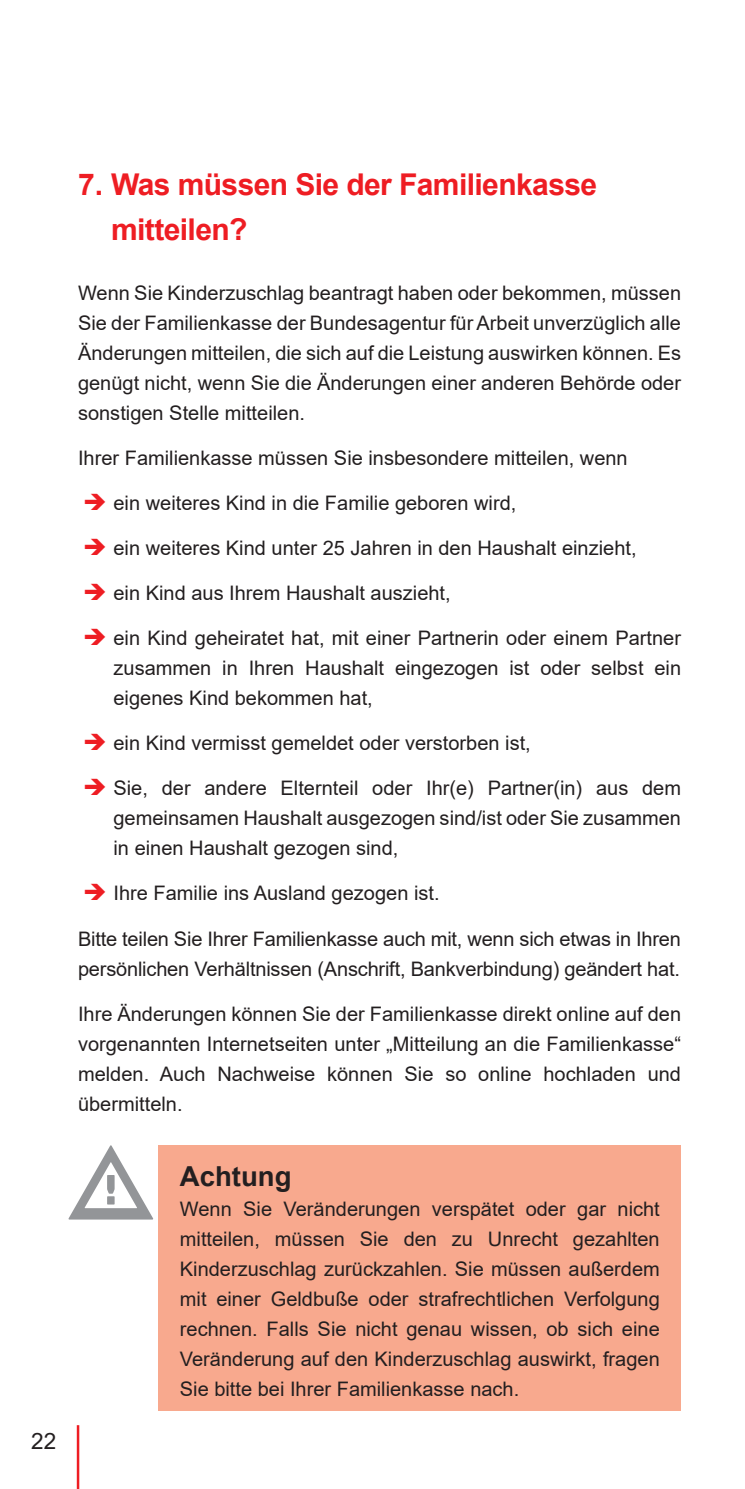
<style>
.page{position:relative;width:745px;height:1489px;background:#fff}
.page>*{position:absolute;margin:0;border:0;box-sizing:border-box;transform-origin:0 0}
.t1{font:700 30px/45px "Arial";letter-spacing:-.02em;color:#ee1d23}
.t2{font:700 27.5px "Arial";color:#231f20}
.t3{font:22.5px "Arial";color:#231f20}
.t4{font:20px/30px "Arial";color:#231f20;text-align:justify}
</style>
<div class="page">
<hr style="left:77px;top:1424px;width:2px;height:64px;background:#ee1d23">
<div style="left:158px;top:1144px;width:522px;height:266px;background:#f8a98e"></div>
<svg style="left:68px;top:1145px;width:85px;height:74px"></svg>
<div style="left:107px;top:1196px;width:7px;height:8px;background:#939598"></div>
<p class="t3" style="left:31px;top:1425px;width:27px">22</p>
<h1 class="t1" style="left:111px;top:162px;width:487px;text-indent:-33px">7. Was müssen Sie der Familienkasse mitteilen?</h1>
<p class="t4" style="left:78px;top:278px;width:604px">Wenn Sie Kinderzuschlag beantragt haben oder bekommen, müssen Sie der Familienkasse der Bundesagentur für Arbeit unverzüglich alle Änderungen mitteilen, die sich auf die Leistung auswirken können. Es genügt nicht, wenn Sie die Änderungen einer anderen Behörde oder sonstigen Stelle mitteilen.</p>
<p class="t4" style="left:78px;top:443px;width:551px">Ihrer Familienkasse müssen Sie insbesondere mitteilen, wenn</p>
<p class="t4" style="left:113px;top:488px;width:404px">ein weiteres Kind in die Familie geboren wird,</p>
<p class="t4" style="left:113px;top:533px;width:524px">ein weiteres Kind unter 25 Jahren in den Haushalt einzieht,</p>
<p class="t4" style="left:113px;top:578px;width:338px">ein Kind aus Ihrem Haushalt auszieht,</p>
<p class="t4" style="left:113px;top:623px;width:568px">ein Kind geheiratet hat, mit einer Partnerin oder einem Partner zusammen in Ihren Haushalt eingezogen ist oder selbst ein eigenes Kind bekommen hat,</p>
<p class="t4" style="left:113px;top:728px;width:418px">ein Kind vermisst gemeldet oder verstorben ist,</p>
<p class="t4" style="left:113px;top:773px;width:568px">Sie, der andere Elternteil oder Ihr(e) Partner(in) aus dem gemeinsamen Haushalt ausgezogen sind/ist oder Sie zusammen in einen Haushalt gezogen sind,</p>
<p class="t4" style="left:113px;top:878px;width:327px">Ihre Familie ins Ausland gezogen ist.</p>
<p class="t4" style="left:78px;top:923px;width:604px">Bitte teilen Sie Ihrer Familienkasse auch mit, wenn sich etwas in Ihren persönlichen Verhältnissen (Anschrift, Bankverbindung) geändert hat.</p>
<p class="t4" style="left:78px;top:998px;width:604px">Ihre Änderungen können Sie der Familienkasse direkt online auf den vorgenannten Internetseiten unter „Mitteilung an die Familienkasse“ melden. Auch Nachweise können Sie so online hochladen und übermitteln.</p>
<h2 class="t2" style="left:180px;top:1156px;width:113px">Achtung</h2>
<p class="t4" style="left:180px;top:1193px;width:481px">Wenn Sie Veränderungen verspätet oder gar nicht mitteilen, müssen Sie den zu Unrecht gezahlten Kinderzuschlag zurückzahlen. Sie müssen außerdem mit einer Geldbuße oder strafrechtlichen Verfolgung rechnen. Falls Sie nicht genau wissen, ob sich eine Veränderung auf den Kinderzuschlag auswirkt, fragen Sie bitte bei Ihrer Familienkasse nach.</p>
</div>
